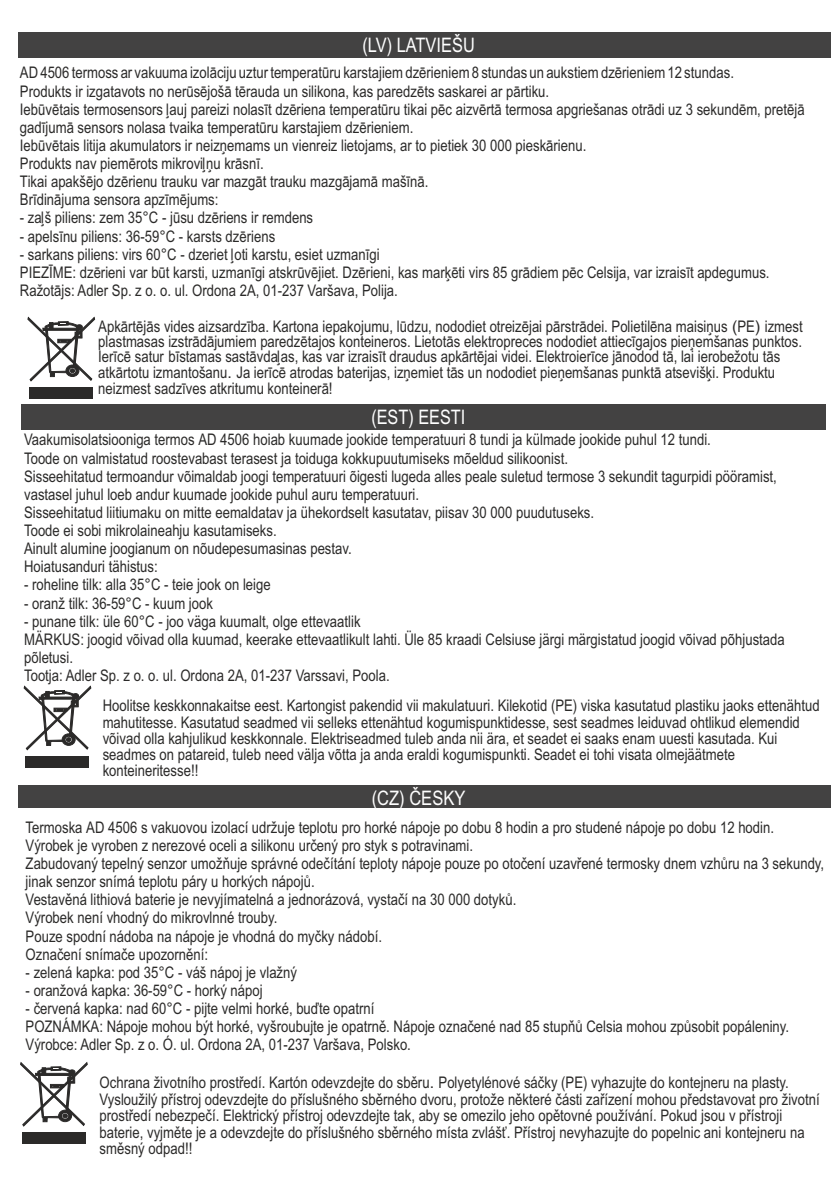
<style>
.page{position:relative;width:840px;height:1191px;background:#fff}
.page>*{position:absolute;margin:0;border:0;box-sizing:border-box;transform-origin:0 0}
.t1{font:20px "Arial Narrow";color:#fefefe}
.t2{font:20px "Arial";color:#fefefe}
.t3{font:16px/18.2px "Arial Narrow";color:#2b2a29}
.s1{font-family:"Arial Unicode MS"}
</style>
<div class="page">
<div style="left:18px;top:32px;width:812px;height:26px;background:#434242"></div>
<svg style="left:24px;top:686px;width:67px;height:64px"></svg>
<div style="left:25px;top:756px;width:64px;height:11px;background:#2b2a29"></div>
<div style="left:22px;top:404px;width:804px;height:26px;background:#434242"></div>
<div style="left:18px;top:785px;width:812px;height:23px;background:#434242"></div>
<svg style="left:20px;top:1062px;width:68px;height:64px"></svg>
<div style="left:22px;top:1132px;width:63px;height:11px;background:#2b2a29"></div>
<svg style="left:27px;top:317px;width:68px;height:64px"></svg>
<div style="left:29px;top:387px;width:63px;height:11px;background:#2b2a29"></div>
<p class="t1" style="left:362px;top:38px;width:114px">(LV) LATVIEŠU</p>
<p class="t3" style="left:20px;top:65px;width:785px">AD 4506 termoss ar vakuuma izolāciju uztur temperatūru karstajiem dzērieniem 8 stundas un aukstiem dzērieniem 12 stundas.<br>Produkts ir izgatavots no nerūsējošā tērauda un silikona, kas paredzēts saskarei ar pārtiku.<br>Iebūvētais termosensors ļauj pareizi nolasīt dzēriena temperatūru tikai pēc aizvērtā termosa apgriešanas otrādi uz 3 sekundēm, pretējā gadījumā sensors nolasa tvaika temperatūru karstajiem dzērieniem.<br>Iebūvētais litija akumulators ir neizņemams un vienreiz lietojams, ar to pietiek 30 000 pieskārienu.<br>Produkts nav piemērots mikroviļņu krāsnī.<br>Tikai apakšējo dzērienu trauku var mazgāt trauku mazgājamā mašīnā.<br>Brīdinājuma sensora apzīmējums:</p>
<p class="t3" style="left:20px;top:210px;width:294px">- zaļš piliens: zem 35°C - jūsu dzēriens ir remdens</p>
<p class="t3" style="left:20px;top:228px;width:257px">- apelsīnu piliens: 36-59°C - karsts dzēriens</p>
<p class="t3" style="left:20px;top:246px;width:750px">- sarkans piliens: virs 60°C - dzeriet ļoti karstu, esiet uzmanīgi<br>PIEZĪME: dzērieni var būt karsti, uzmanīgi atskrūvējiet. Dzērieni, kas marķēti virs 85 grādiem pēc Celsija, var izraisīt apdegumus.<br>Ražotājs: Adler Sp. z o. o. ul. Ordona 2A, 01-237 Varšava, Polija.</p>
<p class="t3" style="left:98px;top:320px;width:705px;line-height:14.8px;text-align:justify">Apkārtējās vides aizsardzība. Kartona iepakojumu, lūdzu, nododiet otreizējai pārstrādei. Polietilēna maisiņus <span class="s1">(</span>PE<span class="s1">)</span> izmest plastmasas izstrādājumiem paredzētajos konteineros. Lietotās elektropreces nododiet attiecīgajos pieņemšanas punktos.<br>Ierīcē satur bīstamas sastāvdaļas, kas var izraisīt draudus apkārtējai videi. Elektroierīce jānodod tā, lai ierobežotu tās</p>
<p class="t3" style="left:98px;top:366px;width:678px;line-height:15.2px">atkārtotu izmantošanu<span class="s1">.</span> Ja ierīcē atrodas baterijas, izņemiet tās un nododiet pieņemšanas punktā atsevišķi. Produktu neizmest sadzīves atkritumu konteinerā!</p>
<p class="t1" style="left:371px;top:409px;width:95px">(EST) EESTI</p>
<p class="t2" style="left:382px;top:411px;width:60px">EESTI</p>
<p class="t3" style="left:24px;top:432px;width:753px">Vaakumisolatsiooniga termos AD 4506 hoiab kuumade jookide temperatuuri 8 tundi ja külmade jookide puhul 12 tundi.<br>Toode on valmistatud roostevabast terasest ja toiduga kokkupuutumiseks mõeldud silikoonist.<br>Sisseehitatud termoandur võimaldab joogi temperatuuri õigesti lugeda alles peale suletud termose 3 sekundit tagurpidi pööramist, vastasel juhul loeb andur kuumade jookide puhul auru temperatuuri.<br>Sisseehitatud liitiumaku on mitte eemaldatav ja ühekordselt kasutatav, piisav 30 000 puudutuseks.<br>Toode ei sobi mikrolaineahju kasutamiseks.<br>Ainult alumine joogianum on nõudepesumasinas pestav.<br>Hoiatusanduri tähistus:</p>
<p class="t3" style="left:24px;top:577px;width:248px">- roheline tilk: alla 35°C - teie jook on leige</p>
<p class="t3" style="left:24px;top:595px;width:190px">- oranž tilk: 36-59°C - kuum jook</p>
<p class="t3" style="left:24px;top:613px;width:761px">- punane tilk: üle 60°C - joo väga kuumalt, olge ettevaatlik<br>MÄRKUS: joogid võivad olla kuumad, keerake ettevaatlikult lahti. Üle 85 kraadi Celsiuse järgi märgistatud joogid võivad põhjustada põletusi.<br>Tootja: Adler Sp. z o. o. ul. Ordona 2A, 01-237 Varssavi, Poola.</p>
<p class="t3" style="left:103px;top:699px;width:718px;line-height:16.4px">Hoolitse keskkonnakaitse eest. Kartongist pakendid vii makulatuuri. Kilekotid (PE) viska kasutatud plastiku jaoks ettenähtud mahutitesse. Kasutatud seadmed vii selleks ettenähtud kogumispunktidesse, sest seadmes leiduvad ohtlikud elemendid võivad olla kahjulikud keskkonnale. Elektriseadmed tuleb anda nii ära, et seadet ei saaks enam uuesti kasutada. Kui seadmes on patareid, tuleb need välja võtta ja anda eraldi kogumispunkti. Seadet ei tohi visata olmejäätmete konteineritesse!!</p>
<p class="t1" style="left:371px;top:790px;width:95px">(CZ) ČESKY</p>
<p class="t3" style="left:26px;top:819px;width:799px">Termoska AD 4506 s vakuovou izolací udržuje teplotu pro horké nápoje po dobu 8 hodin a pro studené nápoje po dobu 12 hodin.<br>Výrobek je vyroben z nerezové oceli a silikonu určený pro styk s potravinami.<br>Zabudovaný tepelný senzor umožňuje správné odečítání teploty nápoje pouze po otočení uzavřené termosky dnem vzhůru na 3 sekundy, jinak senzor snímá teplotu páry u horkých nápojů.<br>Vestavěná lithiová baterie je nevyjímatelná a jednorázová, vystačí na 30 000 dotyků.<br>Výrobek není vhodný do mikrovlnné trouby.<br>Pouze spodní nádoba na nápoje je vhodná do myčky nádobí.<br>Označení snímače upozornění:</p>
<p class="t3" style="left:26px;top:964px;width:273px">- zelená kapka: pod 35°C - váš nápoj je vlažný</p>
<p class="t3" style="left:26px;top:982px;width:238px">- oranžová kapka: 36-59°C - horký nápoj</p>
<p class="t3" style="left:26px;top:1000px;width:764px">- červená kapka: nad 60°C - pijte velmi horké, buďte opatrní<br>POZNÁMKA: Nápoje mohou být horké, vyšroubujte je opatrně. Nápoje označené nad 85 stupňů Celsia mohou způsobit popáleniny.<br>Výrobce: Adler Sp. z o. Ó. ul. Ordona 2A, 01-237 Varšava, Polsko.</p>
<p class="t3" style="left:100px;top:1075px;width:721px;line-height:16.6px">Ochrana životního prostředí. Kartón odevzdejte do sběru<span class="s1">.</span> Polyetylénové sáčky (PE) vyhazujte do kontejneru na plasty.<br>Vysloužilý přístroj odevzdejte do příslušného sběrného dvoru, protože některé části zařízení mohou představovat pro životní prostředí nebezpečí. Elektrický přístroj odevzdejte tak, aby se omezilo jeho opětovné používání. Pokud jsou v přístroji baterie, vyjměte je a odevzdejte do příslušného sběrného místa zvlášť. Přístroj nevyhazujte do popelnic ani kontejneru na směsný odpad!!</p>
</div>
